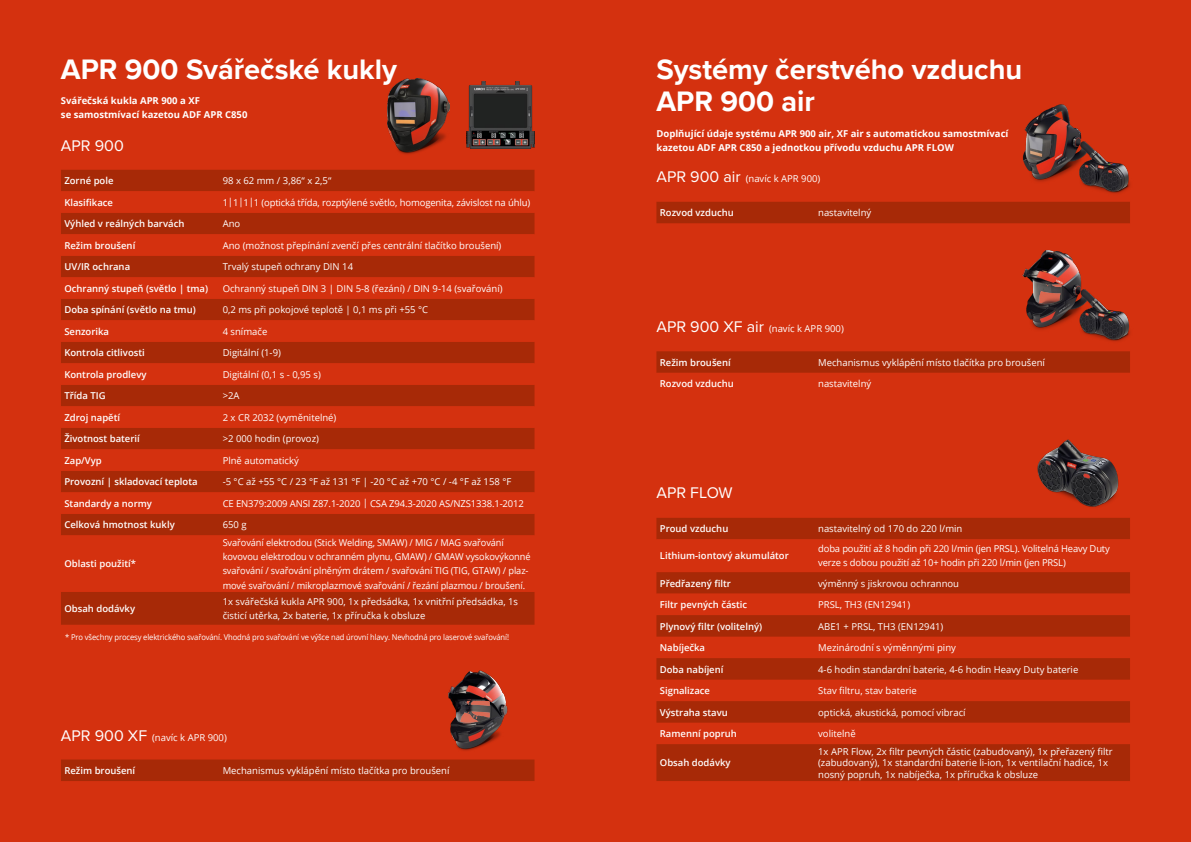
<style>
.page{position:relative;width:1191px;height:842px;background:#fff}
.page>*{position:absolute;margin:0;border:0;box-sizing:border-box;transform-origin:0 0}
.t1{font:700 29px/32px "Proxima Nova";color:#fff}
.t2{font:16px "Proxima Nova";color:#fff}
.t3{font:9.5px/14.2px "Open Sans";color:#fff}
.t4{font:600 9.5px "Open Sans";color:#fff}
.t5{font:700 9.5px/14.2px "Open Sans";color:#fff}
.t6{font:8px "Open Sans";letter-spacing:-.015em;color:#fff;scale:.95 1}
.s1{font-family:"Proxima Nova";font-size:16px}
</style>
<div class="page">
<div style="left:595px;top:0;width:596px;height:842px;background:#d4310f"></div>
<div style="left:656px;top:202px;width:474px;height:21px;background:#a72907"></div>
<img style="left:1022px;top:250px;width:108px;height:92px">
<img style="left:1022px;top:104px;width:108px;height:90px">
<div style="left:0;top:0;width:595px;height:842px;background:#d4310f"></div>
<div style="left:61px;top:170px;width:473px;height:455px;background:#a72907"></div>
<svg style="left:61px;top:191px;width:473px;height:401px"></svg>
<img style="left:388px;top:78px;width:61px;height:77px">
<div style="left:61px;top:759px;width:473px;height:22px;background:#a72907"></div>
<img style="left:448px;top:670px;width:60px;height:81px">
<svg style="left:656px;top:351px;width:474px;height:22px;background:#a82907"></svg>
<div style="left:656px;top:518px;width:474px;height:21px;background:#a72907"></div>
<svg style="left:656px;top:572px;width:474px;height:22px;background:#a82907"></svg>
<svg style="left:656px;top:615px;width:474px;height:166px;fill:#a72907"></svg>
<img style="left:1037px;top:439px;width:82px;height:68px">
<img style="left:466px;top:82px;width:68px;height:66px">
<h1 class="t1" style="left:61px;top:53px;width:337px">APR 900 Svářečské kukly</h1>
<h1 class="t1" style="left:656px;top:53px;width:367px">Systémy čerstvého vzduchu<br>APR 900 air</h1>
<p class="t5" style="left:61px;top:93px;width:188px">Svářečská kukla APR 900 a XF<br>se samostmívací kazetou ADF APR C850</p>
<h2 class="t2" style="left:61px;top:134px;width:64px">APR 900</h2>
<p class="t4" style="left:64px;top:174px;width:51px">Zorné pole</p>
<p class="t3" style="left:223px;top:173px;width:110px">98 x 62 mm / 3,86“ x 2,5“</p>
<p class="t4" style="left:64px;top:196px;width:50px">Klasifikace</p>
<p class="t3" style="left:223px;top:195px;width:309px">1|1|1|1 (optická třída, rozptýlené světlo, homogenita, závislost na úhlu)</p>
<p class="t4" style="left:64px;top:217px;width:122px">Výhled v reálných barvách</p>
<p class="t3" style="left:223px;top:216px;width:19px">Ano</p>
<p class="t4" style="left:64px;top:239px;width:72px">Režim broušení</p>
<p class="t3" style="left:223px;top:238px;width:280px">Ano (možnost přepínání zvenčí přes centrální tlačítko broušení)</p>
<p class="t4" style="left:64px;top:260px;width:67px">UV/IR ochrana</p>
<p class="t3" style="left:223px;top:259px;width:132px">Trvalý stupeň ochrany DIN 14</p>
<p class="t4" style="left:64px;top:282px;width:145px">Ochranný stupeň (světlo | tma)</p>
<p class="t3" style="left:223px;top:281px;width:281px">Ochranný stupeň DIN 3 | DIN 5-8 (řezání) / DIN 9-14 (svařování)</p>
<p class="t4" style="left:64px;top:303px;width:133px">Doba spínání (světlo na tmu)</p>
<p class="t3" style="left:223px;top:302px;width:207px">0,2 ms při pokojové teplotě | 0,1 ms při +55 °C</p>
<p class="t4" style="left:64px;top:325px;width:46px">Senzorika</p>
<p class="t3" style="left:223px;top:324px;width:46px">4 snímače</p>
<p class="t4" style="left:64px;top:346px;width:82px">Kontrola citlivosti</p>
<p class="t3" style="left:223px;top:345px;width:60px">Digitální (1-9)</p>
<p class="t4" style="left:64px;top:368px;width:84px">Kontrola prodlevy</p>
<p class="t3" style="left:223px;top:367px;width:100px">Digitální (0,1 s - 0,95 s)</p>
<p class="t4" style="left:64px;top:389px;width:43px">Třída TIG</p>
<p class="t3" style="left:223px;top:388px;width:18px">&gt;2A</p>
<p class="t4" style="left:64px;top:411px;width:57px">Zdroj napětí</p>
<p class="t3" style="left:223px;top:410px;width:115px">2 x CR 2032 (vyměnitelné)</p>
<p class="t4" style="left:64px;top:432px;width:77px">Životnost baterií</p>
<p class="t3" style="left:223px;top:431px;width:98px">&gt;2 000 hodin (provoz)</p>
<p class="t4" style="left:64px;top:454px;width:39px">Zap/Vyp</p>
<p class="t3" style="left:223px;top:453px;width:78px">Plně automatický</p>
<p class="t4" style="left:64px;top:475px;width:135px">Provozní | skladovací teplota</p>
<p class="t3" style="left:223px;top:474px;width:290px">-5 °C až +55 °C / 23 °F až 131 °F | -20 °C až +70 °C / -4 °F až 158 °F</p>
<p class="t4" style="left:64px;top:497px;width:89px">Standardy a normy</p>
<p class="t3" style="left:223px;top:496px;width:303px">CE EN379:2009 ANSI Z87.1-2020 | CSA Z94.3-2020 AS/NZS1338.1-2012</p>
<p class="t4" style="left:64px;top:518px;width:112px">Celková hmotnost kukly</p>
<p class="t3" style="left:223px;top:517px;width:25px">650 g</p>
<p class="t4" style="left:64px;top:557px;width:73px">Oblasti použití*</p>
<p class="t3" style="left:223px;top:535px;width:309px">Svařování elektrodou (Stick Welding, SMAW) / MIG / MAG svařování kovovou elektrodou v ochranném plynu, GMAW) / GMAW vysokovýkonné svařování / svařování plněným drátem / svařování TIG (TIG, GTAW) / plaz&shy;mové svařování / mikroplazmové svařování / řezání plazmou / broušení.</p>
<p class="t4" style="left:64px;top:602px;width:72px">Obsah dodávky</p>
<p class="t3" style="left:223px;top:594px;width:297px">1x svářečská kukla APR 900, 1x předsádka, 1x vnitřní předsádka, 1s čisticí utěrka, 2x baterie, 1x příručka k obsluze</p>
<p class="t6" style="left:65px;top:631px;width:468px">* Pro všechny procesy elektrického svařování. Vhodná pro svařování ve výšce nad úrovní hlavy. Nevhodná pro laserové svařování!</p>
<p class="t3" style="left:61px;top:730px;width:167px"><span class="s1">APR 900 XF</span> (navíc k APR 900)</p>
<p class="t4" style="left:64px;top:764px;width:72px">Režim broušení</p>
<p class="t3" style="left:223px;top:763px;width:228px">Mechanismus vyklápění místo tlačítka pro broušení</p>
<p class="t5" style="left:656px;top:126px;width:353px">Doplňující údaje systému APR 900 air, XF air s automatickou samostmívací kazetou ADF APR C850 a jednotkou přívodu vzduchu APR FLOW</p>
<p class="t3" style="left:656px;top:171px;width:165px"><span class="s1">APR 900 air</span> (navíc k APR 900)</p>
<p class="t4" style="left:660px;top:206px;width:76px">Rozvod vzduchu</p>
<p class="t3" style="left:818px;top:205px;width:55px">nastavitelný</p>
<p class="t3" style="left:656px;top:321px;width:189px"><span class="s1">APR 900 XF air</span> (navíc k APR 900)</p>
<p class="t4" style="left:660px;top:356px;width:72px">Režim broušení</p>
<p class="t3" style="left:818px;top:355px;width:228px">Mechanismus vyklápění místo tlačítka pro broušení</p>
<p class="t4" style="left:660px;top:377px;width:76px">Rozvod vzduchu</p>
<p class="t3" style="left:818px;top:376px;width:55px">nastavitelný</p>
<h2 class="t2" style="left:656px;top:481px;width:78px">APR FLOW</h2>
<p class="t4" style="left:660px;top:522px;width:70px">Proud vzduchu</p>
<p class="t3" style="left:818px;top:521px;width:146px">nastavitelný od 170 do 220 l/min</p>
<p class="t4" style="left:660px;top:549px;width:130px">Lithium-iontový akumulátor</p>
<p class="t3" style="left:818px;top:541px;width:293px">doba použití až 8 hodin při 220 l/min (jen PRSL). Volitelná Heavy Duty verze s dobou použití až 10+ hodin při 220 l/min (jen PRSL)</p>
<p class="t4" style="left:660px;top:576px;width:73px">Předřazený filtr</p>
<p class="t3" style="left:818px;top:576px;width:142px">výměnný s jiskrovou ochrannou</p>
<p class="t4" style="left:660px;top:598px;width:89px">Filtr pevných částic</p>
<p class="t3" style="left:818px;top:597px;width:93px">PRSL, TH3 (EN12941)</p>
<p class="t4" style="left:660px;top:619px;width:104px">Plynový filtr (volitelný)</p>
<p class="t3" style="left:818px;top:619px;width:127px">ABE1 + PRSL, TH3 (EN12941)</p>
<p class="t4" style="left:660px;top:641px;width:47px">Nabíječka</p>
<p class="t3" style="left:818px;top:640px;width:139px">Mezinárodní s výměnnými piny</p>
<p class="t4" style="left:660px;top:662px;width:65px">Doba nabíjení</p>
<p class="t3" style="left:818px;top:662px;width:262px">4-6 hodin standardní baterie, 4-6 hodin Heavy Duty baterie</p>
<p class="t4" style="left:660px;top:684px;width:52px">Signalizace</p>
<p class="t3" style="left:818px;top:683px;width:100px">Stav filtru, stav baterie</p>
<p class="t4" style="left:660px;top:706px;width:69px">Výstraha stavu</p>
<p class="t3" style="left:818px;top:705px;width:149px">optická, akustická, pomocí vibrací</p>
<p class="t4" style="left:660px;top:727px;width:79px">Ramenní popruh</p>
<p class="t3" style="left:818px;top:726px;width:39px">volitelně</p>
<p class="t4" style="left:660px;top:756px;width:72px">Obsah dodávky</p>
<p class="t3" style="left:818px;top:745px;width:296px;line-height:11.4px">1x APR Flow, 2x filtr pevných částic (zabudovaný), 1x přeřazený filtr (zabudovaný), 1x standardní baterie li-ion, 1x ventilační hadice, 1x nosný popruh, 1x nabíječka, 1x příručka k obsluze</p>
</div>
